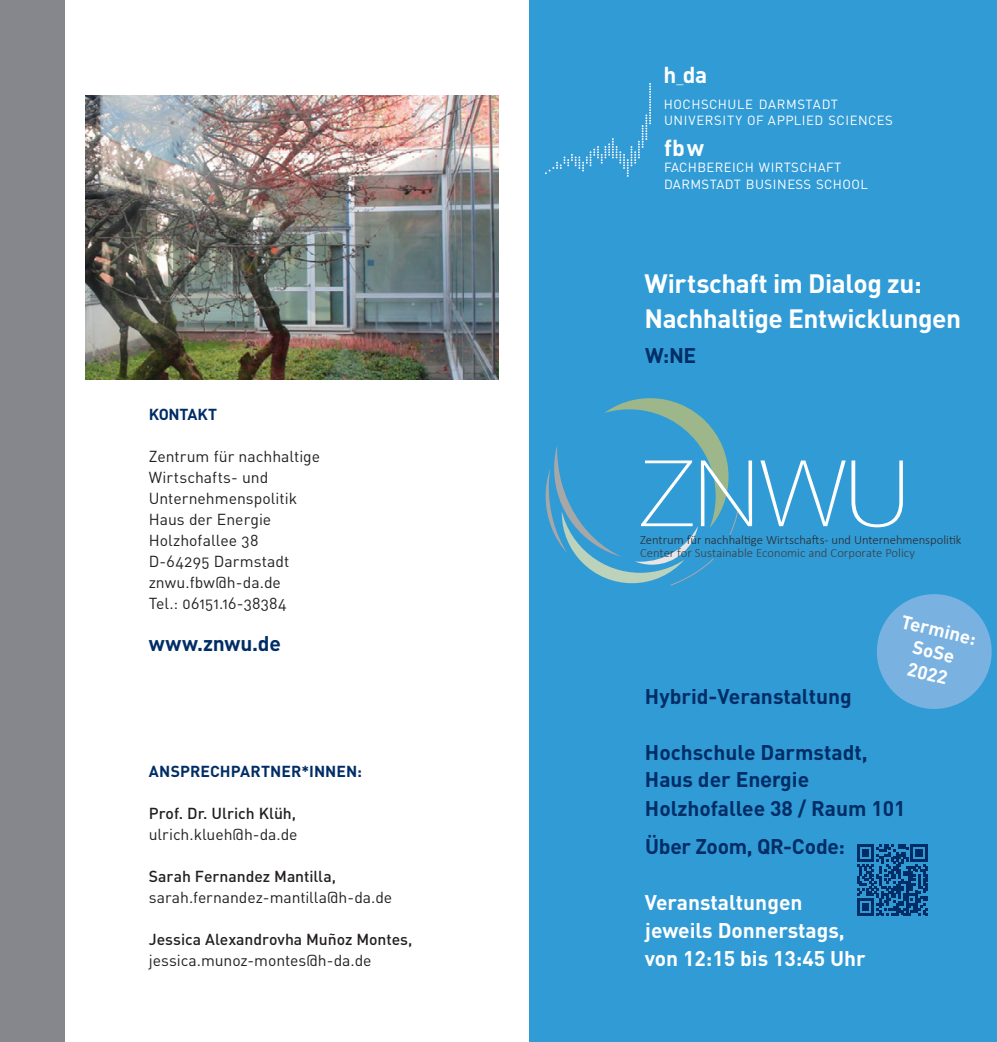
<style>
.page{position:relative;width:997px;height:1042px;background:#fff}
.page>*{position:absolute;margin:0;border:0;box-sizing:border-box;transform-origin:0 0}
.t1{font:99.58px "Source Sans Variable";color:#fff;scale:1.19 1}
._0_Ueberschrift{font:700 26.25px/35px "DINOT";letter-spacing:-.015em;color:#fff}
.t2{font:700 22.75px "DINOT";color:#fff}
._0_Unterüberschrift{font:700 21px/26.1px "DINOT";color:#002d66}
.t3{font:700 21px/28px "DINOT";color:#fff}
._0_Ueberschrift-2{font:700 21px "DINOT";color:#002d66}
.t4{font:700 18.72px "DINOT";color:#fff}
._0_Fließtext{font:15.75px "DINOT";color:#231f20}
._0_Unterüberschrift-2{font:15.75px/21px "DINOT";letter-spacing:-.005em;color:#231f20}
._0_Unterüberschrift-3{font:500 15.75px "DINOT";letter-spacing:-.005em;color:#231f20}
._0_Unterüberschrift-4{font:700 15.75px "DINOT";letter-spacing:.005em;color:#002d66}
._0_Fließtext-2{font:700 15.75px "DINOT";letter-spacing:-.015em;color:#002d66}
.t5{font:13.12px "DINOT";letter-spacing:.03em;color:#fff}
._0_a_Unterüberschrif{font:300 12.6px "Calibri";color:#2b292a}
._0_a_Unterüberschrif-2{font:300 12.6px "Calibri";color:#3e3e3f}
.s1{font-weight:500}
.s2{font-weight:400;font-size:13.12px}
.s3{font-family:"Arial"}
</style>
<div class="page">
<div style="left:529px;top:0;width:468px;height:1042px;background:#319bd6"></div>
<div style="left:0;top:0;width:64px;height:1042px;background:#86878c"></div>
<svg style="left:876px;top:594px;width:116px;height:115px"></svg>
<img style="left:86px;top:96px;width:412px;height:283px">
<svg style="left:545px;top:83px;width:106px;height:94px"></svg>
<svg style="left:545px;top:398px;width:194px;height:188px"></svg>
<svg style="left:857px;top:844px;width:70px;height:71px"></svg>
<p class="_0_Fließtext-2" style="left:149px;top:403px;width:70px">KONTAKT</p>
<p class="_0_Fließtext" style="left:149px;top:445px;width:173px">Zentrum für nachhaltige</p>
<p class="_0_Fließtext" style="left:149px;top:466px;width:121px">Wirtschafts- und</p>
<p class="_0_Fließtext" style="left:149px;top:487px;width:150px">Unternehmenspolitik</p>
<p class="_0_Fließtext" style="left:149px;top:508px;width:124px">Haus der Energie</p>
<p class="_0_Fließtext" style="left:149px;top:529px;width:111px">Holzhofallee 38</p>
<p class="_0_Fließtext" style="left:149px;top:550px;width:142px">D-64295 Darmstadt</p>
<p class="_0_Fließtext" style="left:149px;top:571px;width:134px">znwu.fbw@h-da.de</p>
<p class="_0_Fließtext" style="left:149px;top:592px;width:139px">Tel.: 06151.16-38384</p>
<p class="_0_Unterüberschrift" style="left:149px;top:629px;width:133px">www.znwu.de</p>
<p class="_0_Unterüberschrift-4" style="left:149px;top:760px;width:215px">ANSPRECHPARTNER*INNEN:</p>
<p class="_0_Unterüberschrift-2" style="left:149px;top:802px;width:150px"><span class="s1">Prof. Dr. Ulrich Klüh, </span>ulrich.klueh@h-da.de</p>
<p class="_0_Unterüberschrift-2" style="left:149px;top:865px;width:245px"><span class="s1">Sarah Fernandez Mantilla, </span>sarah.fernandez-mantilla@h-da.de</p>
<p class="_0_Unterüberschrift-3" style="left:149px;top:928px;width:265px">Jessica Alexandrovha Muñoz Montes,</p>
<p class="_0_Unterüberschrift-2" style="left:149px;top:949px;width:224px">jessica.munoz-montes@h-da.de</p>
<p class="t2" style="left:663px;top:59px;width:45px">h<span class="s2">_</span>da</p>
<p class="t5" style="left:664px;top:95px;width:176px">HOCHSCHULE DARMSTADT</p>
<p class="t5" style="left:664px;top:111px;width:230px">UNIVERSITY OF APPLIED SCIENCES</p>
<p class="t2" style="left:664px;top:132px;width:42px">fb w</p>
<p class="t5" style="left:664px;top:158px;width:179px">FACHBEREICH WIRTSCHAFT</p>
<p class="t5" style="left:664px;top:175px;width:205px">DARMSTADT BUSINESS SCHOOL</p>
<p class="_0_Ueberschrift" style="left:644px;top:265px;width:318px">Wirtschaft im Dialog zu:<br>Nachhaltige Entwicklungen</p>
<p class="_0_Ueberschrift-2" style="left:645px;top:341px;width:53px">W:NE</p>
<p class="t1" style="left:635px;top:433px;width:236px">ZNWU</p>
<p class="_0_a_Unterüberschrif" style="left:640px;top:532px;width:323px">Zentrum für nachhaltige Wirtschafts- und Unternehmenspolitik</p>
<p class="_0_a_Unterüberschrif-2" style="left:640px;top:545px;width:276px">Center for Sustainable Economic and Corporate Policy</p>
<p class="t4" style="left:904px;top:608px;width:78px;rotate:14deg">Termine:</p>
<p class="t4" style="left:916px;top:634px;width:44px;rotate:14deg">SoSe</p>
<p class="t4" style="left:911px;top:656px;width:42px;rotate:14deg">2022</p>
<p class="_0_Unterüberschrift" style="left:645px;top:683px;width:208px">Hybrid-Veranstaltung</p>
<p class="_0_Unterüberschrift" style="left:645px;top:739px;width:224px">Hochschule Darmstadt,<br>Haus der En<span class="s3">er</span>gie</p>
<p class="_0_Unterüberschrift" style="left:645px;top:789px;width:262px;line-height:38px">Holzhofallee 38 / Raum 101<br>Über Zoom, QR-Code:</p>
<p class="t3" style="left:644px;top:888px;width:222px">Veranstaltungen jeweils Donnerstags, von 12:15 bis 13:45 Uhr</p>
</div>
